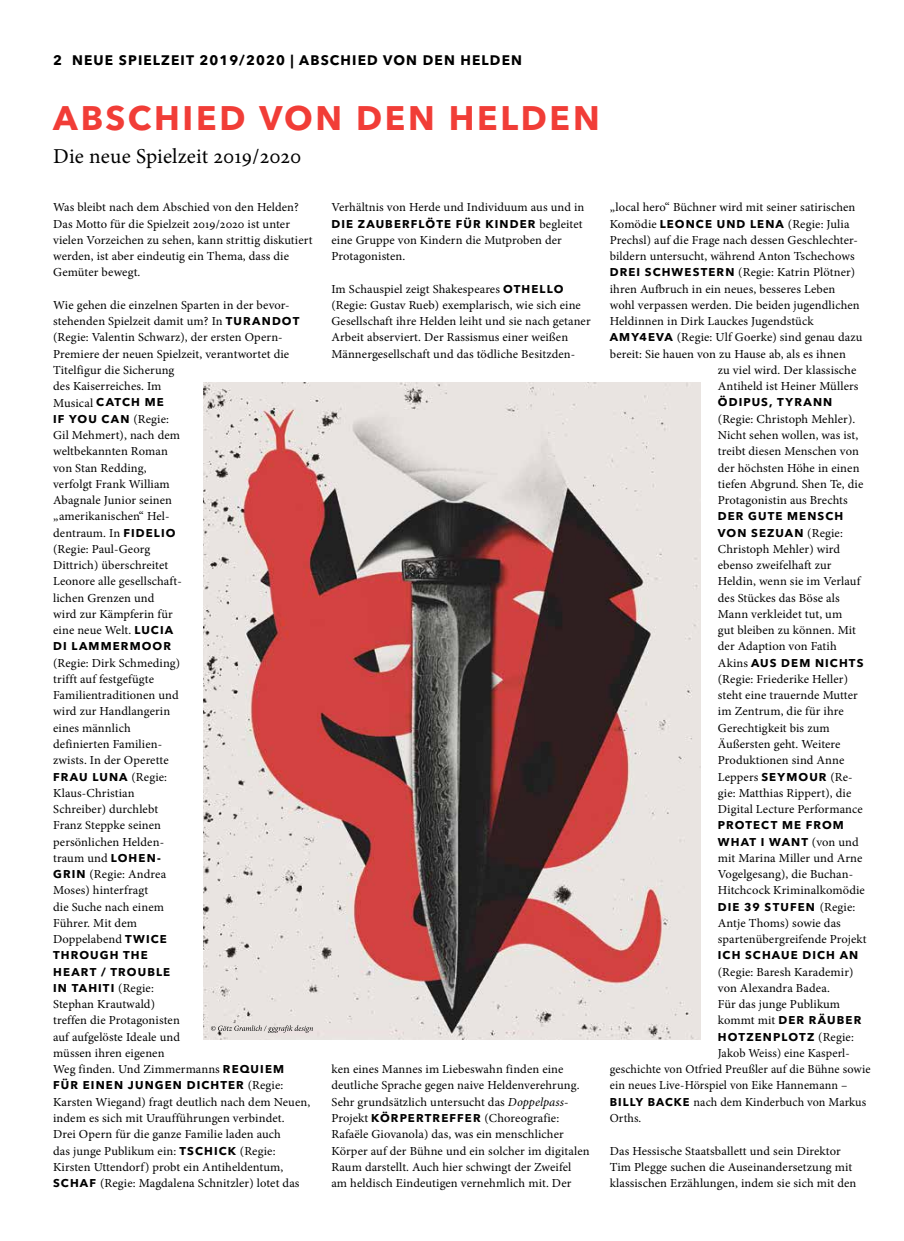
<style>
.page{position:relative;width:904px;height:1241px;background:#fff}
.page>*{position:absolute;margin:0;border:0;box-sizing:border-box;transform-origin:0 0}
.t1{font:700 33.75px "Avenir Next LT Pro";letter-spacing:.08em;color:#f13d37}
.t2{font:21.25px "Minion Pro";letter-spacing:.01em;color:#000}
.t3{font:700 13.75px "Avenir Next LT Pro";letter-spacing:.08em;color:#000}
.t4{font:12.25px/16.2px "Minion Pro";letter-spacing:.005em;color:#000}
.t5{font:700 11.25px/16.2px "Avenir Next LT Pro";letter-spacing:.095em;color:#000}
.s1{font-family:"Minion Pro";font-weight:400;font-size:12.25px}
.s2{font-family:"Avenir Next LT Pro";font-weight:700;font-size:11.25px}
.s3{font-style:italic}
</style>
<div class="page">
<img style="left:204px;top:383px;width:496px;height:656px">
<svg style="left:211px;top:1025px;width:102px;height:7px"></svg>
<p class="t3" style="left:53px;top:52px;width:470px">2 NEUE SPIELZEIT 2019/2020 | ABSCHIED VON DEN HELDEN</p>
<h1 class="t1" style="left:53px;top:97px;width:548px">ABSCHIED VON DEN HELDEN</h1>
<h2 class="t2" style="left:53px;top:141px;width:250px">Die neue Spielzeit 2019/2020</h2>
<p class="t4" style="left:331px;top:199px;width:254px">Verhältnis von Herde und Individuum aus und in</p>
<p class="t5" style="left:331px;top:215px;width:253px">DIE ZAUBERFLÖTE FÜR KINDER <span class="s1">begleitet</span></p>
<p class="t4" style="left:331px;top:232px;width:232px">eine Gruppe von Kindern die Mutproben der<br>Protagonisten.</p>
<p class="t4" style="left:331px;top:281px;width:261px">Im Schauspiel zeigt Shakespeares <span class="s2">OTHELLO </span>(Regie: Gustav Rueb) exemplarisch, wie sich eine Gesellschaft ihre Helden leiht und sie nach getaner Arbeit abserviert. Der Rassismus einer weißen Männergesellschaft und das tödliche Besitzden-</p>
<p class="t4" style="left:53px;top:199px;width:261px">Was bleibt nach dem Abschied von den Helden?<br>Das Motto für die Spielzeit 2019/2020 ist unter vielen Vorzeichen zu sehen, kann strittig diskutiert werden, ist aber eindeutig ein Thema, dass die Gemüter bewegt.</p>
<p class="t4" style="left:53px;top:297px;width:248px">Wie gehen die einzelnen Sparten in der bevor&shy;stehenden Spielzeit damit um? In <span class="s2">TURANDOT </span>(Regie: Valentin Schwarz), der ersten Opern-Premiere der neuen Spielzeit, verantwortet die Titelfigur die Sicherung<br>des Kaiserreiches. Im<br>Musical <span class="s2">CATCH ME</span></p>
<p class="t5" style="left:53px;top:410px;width:117px">IF YOU CAN <span class="s1">(Regie:</span></p>
<p class="t4" style="left:53px;top:427px;width:130px">Gil Mehmert), nach dem weltbekannten Roman von Stan Redding, verfolgt Frank William<br>Abagnale Junior seinen „amerikanischen“ Hel&shy;dentraum. In <span class="s2">FIDELIO </span>(Regie: Paul-Georg<br>Dittrich) überschreitet<br>Leonore alle gesellschaft&shy;lichen Grenzen und<br>wird zur Kämpferin für eine neue Welt. <span class="s2">LUCIA</span></p>
<p class="t5" style="left:53px;top:638px;width:119px">DI LAMMERMOOR</p>
<p class="t4" style="left:53px;top:654px;width:128px">(Regie: Dirk Schmeding) trifft auf festgefügte<br>Familientraditionen und wird zur Handlangerin eines männlich definierten Familien&shy;zwists. In der Operette</p>
<p class="t5" style="left:53px;top:768px;width:115px">FRAU LUNA <span class="s1">(Regie:</span></p>
<p class="t4" style="left:53px;top:784px;width:115px">Klaus-Christian<br>Schreiber) durchlebt<br>Franz Steppke seinen persönlichen Helden&shy;traum und <span class="s2">LOHEN-<br>GRIN</span> (Regie: Andrea<br>Moses) hinterfragt<br>die Suche nach einem<br>Führer. Mit dem<br>Doppelabend <span class="s2">T WICE</span></p>
<p class="t5" style="left:53px;top:947px;width:118px">THROUGH THE<br>HEART / TROUBLE<br>IN TAHITI <span class="s1">(Regie:</span></p>
<p class="t4" style="left:53px;top:995px;width:232px">Stephan Krautwald)<br>treffen die Protagonisten<br>auf aufgelöste Ideale und<br>müssen ihren eigenen<br>Weg finden. Und Zimmermanns <span class="s2">REQUIEM</span></p>
<p class="t5" style="left:53px;top:1077px;width:232px">FÜR EINEN JUNGEN DICHTER <span class="s1">(Regie:</span></p>
<p class="t4" style="left:53px;top:1093px;width:259px">Karsten Wiegand) fragt deutlich nach dem Neuen, indem es sich mit Uraufführungen verbindet.<br>Drei Opern für die ganze Familie laden auch<br>das junge Publikum ein: <span class="s2">TSCHICK</span> (Regie:<br>Kirsten Uttendorf) probt ein Antiheldentum, <span class="s2">SCHAF</span> (Regie: Magdalena Schnitzler) lotet das</p>
<p class="t4" style="left:331px;top:1060px;width:260px">ken eines Mannes im Liebeswahn finden eine deutliche Sprache gegen naive Heldenverehrung.<br>Sehr grundsätzlich untersucht das <span class="s3">Doppelpass</span>-Projekt <span class="s2">KÖRPERTREFFER</span> (Choreografie:<br>Rafaële Giovanola) das, was ein menschlicher Körper auf der Bühne und ein solcher im digitalen Raum darstellt. Auch hier schwingt der Zweifel am heldisch Eindeutigen vernehmlich mit. Der</p>
<p class="t4" style="left:609px;top:199px;width:247px">„local hero“ Büchner wird mit seiner satirischen</p>
<p class="t4" style="left:609px;top:215px;width:241px">Komödie <span class="s2">LEONCE UND LENA</span> (Regie: Julia</p>
<p class="t4" style="left:609px;top:232px;width:250px">Prechsl) auf die Frage nach dessen Geschlechter-</p>
<p class="t4" style="left:609px;top:248px;width:246px">bildern untersucht, während Anton Tschechows</p>
<p class="t4" style="left:609px;top:264px;width:247px"><span class="s2">DREI SCHWESTERN</span> (Regie: Katrin Plötner)</p>
<p class="t4" style="left:609px;top:280px;width:227px">ihren Aufbruch in ein neues, besseres Leben</p>
<p class="t4" style="left:609px;top:297px;width:251px">wohl verpassen werden. Die beiden jugendlichen</p>
<p class="t4" style="left:609px;top:313px;width:205px">Heldinnen in Dirk Lauckes Jugendstück</p>
<p class="t4" style="left:609px;top:329px;width:254px"><span class="s2">AMY4EVA</span> (Regie: Ulf Goerke) sind genau dazu</p>
<p class="t4" style="left:609px;top:345px;width:237px">bereit: Sie hauen von zu Hause ab, als es ihnen</p>
<p class="t4" style="left:718px;top:362px;width:140px">zu viel wird. Der klassische</p>
<p class="t4" style="left:718px;top:378px;width:142px">Antiheld ist Heiner Müllers</p>
<p class="t5" style="left:718px;top:394px;width:116px">ÖDIPUS, TYRANN</p>
<p class="t4" style="left:718px;top:410px;width:147px">(Regie: Christoph Mehler).<br>Nicht sehen wollen, was ist, treibt diesen Menschen von der höchsten Höhe in einen tiefen Abgrund. Shen Te, die<br>Protagonistin aus Brechts</p>
<p class="t5" style="left:718px;top:508px;width:127px">DER GUTE MENSCH<br>VON SEZUAN <span class="s1">(Regie:</span></p>
<p class="t4" style="left:718px;top:540px;width:144px">Christoph Mehler) wird ebenso zweifelhaft zur<br>Heldin, wenn sie im Verlauf des Stückes das Böse als<br>Mann verkleidet tut, um gut bleiben zu können. Mit der Adaption von Fatih</p>
<p class="t5" style="left:718px;top:654px;width:147px"><span class="s1">Akins</span> AUS DEM NICHTS</p>
<p class="t4" style="left:718px;top:670px;width:146px">(Regie: Friederike Heller) steht eine trauernde Mutter im Zentrum, die für ihre<br>Gerechtigkeit bis zum<br>Äußersten geht. Weitere<br>Produktionen sind Anne<br>Leppers <span class="s2">SEYMOUR</span> (Re&shy;gie: Matthias Rippert), die<br>Digital Lecture Performance</p>
<p class="t5" style="left:718px;top:817px;width:142px">PROTECT ME FROM<br>WHAT I WANT <span class="s1">(von und</span></p>
<p class="t4" style="left:718px;top:849px;width:148px">mit Marina Miller und Arne<br>Vogelgesang), die Buchan-<br>Hitchcock Kriminalkomödie</p>
<p class="t5" style="left:718px;top:898px;width:139px">DIE 39 STUFEN <span class="s1">(Regie:</span></p>
<p class="t4" style="left:718px;top:914px;width:150px">Antje Thoms) sowie das spartenübergreifende Projekt</p>
<p class="t5" style="left:718px;top:947px;width:142px">ICH SCHAUE DICH AN</p>
<p class="t4" style="left:718px;top:963px;width:137px">(Regie: Baresh Karademir) von Alexandra Badea.<br>Für das junge Publikum</p>
<p class="t5" style="left:718px;top:1012px;width:145px"><span class="s1">kommt mit</span> DER RÄUBER<br>HOTZENPLOTZ <span class="s1">(Regie:</span></p>
<p class="t4" style="left:609px;top:1044px;width:262px;text-indent:108px">Jakob Weiss) eine Kasperl&shy;geschichte von Otfried Preußler auf die Bühne sowie ein neues Live-Hörspiel von Eike Hannemann – <span class="s2">BILLY BACKE</span> nach dem Kinderbuch von Markus Orths.</p>
<p class="t4" style="left:609px;top:1142px;width:248px">Das Hessische Staatsballett und sein Direktor<br>Tim Plegge suchen die Auseinandersetzung mit klassischen Erzählungen, indem sie sich mit den</p>
</div>
